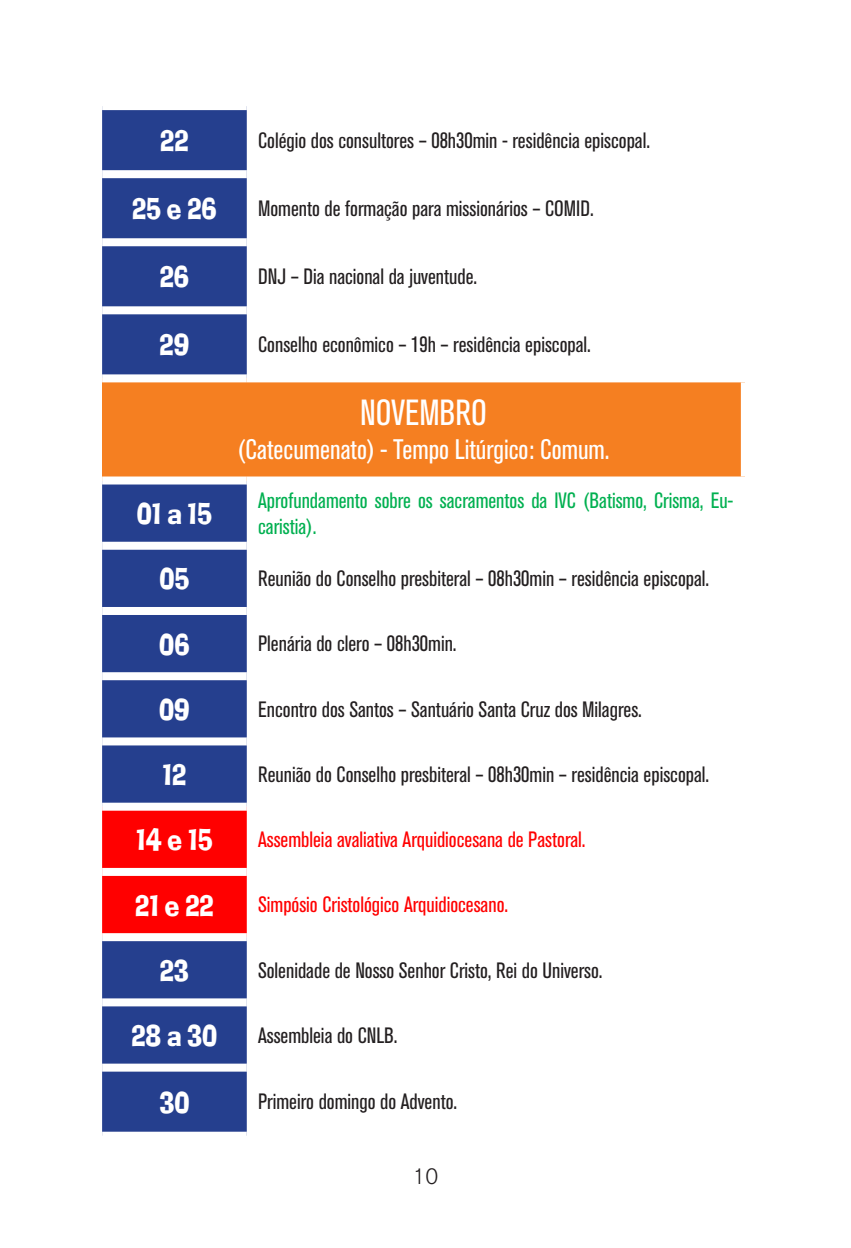
<style>
.page{position:relative;width:851px;height:1248px;background:#fff}
.page>*{position:absolute;margin:0;border:0;box-sizing:border-box;transform-origin:0 0}
.t1{font:condensed 36px "Akzidenz Grotesk BQ";color:#fff}
.t2{font:28px "Ad Lib Th";color:#fff}
.t3{font:condensed 28px "Akzidenz Grotesk BQ";color:#fff}
.t4{font:condensed 22px "Akzidenz Grotesk BQ";color:#231f20}
.t5{font:condensed 22px "Akzidenz Grotesk BQ";color:#f00}
.t6{font:condensed 22px/26.4px "Akzidenz Grotesk BQ";color:#00b050}
.t7{font:300 22px "Akzidenz Grotesk BQ";color:#231f20}
</style>
<div class="page">
<div style="left:102px;top:110px;width:145px;height:1021px;background:#253f8e"></div>
<div style="left:102px;top:378px;width:642px;height:102px;background:#f57f21"></div>
<div style="left:102px;top:810px;width:145px;height:123px;background:#f00"></div>
<div style="left:102px;top:170px;width:145px;height:8px;background:#fff"></div>
<div style="left:102px;top:238px;width:145px;height:8px;background:#fff"></div>
<div style="left:102px;top:306px;width:145px;height:8px;background:#fff"></div>
<div style="left:102px;top:374px;width:145px;height:8px;background:#fff"></div>
<div style="left:247px;top:374px;width:501px;height:8px;background:#fff"></div>
<div style="left:740px;top:382px;width:8px;height:94px;background:#fff"></div>
<div style="left:102px;top:476px;width:145px;height:8px;background:#fff"></div>
<div style="left:247px;top:476px;width:501px;height:8px;background:#fff"></div>
<div style="left:102px;top:541px;width:145px;height:8px;background:#fff"></div>
<div style="left:102px;top:607px;width:145px;height:8px;background:#fff"></div>
<div style="left:102px;top:672px;width:145px;height:8px;background:#fff"></div>
<div style="left:102px;top:737px;width:145px;height:8px;background:#fff"></div>
<div style="left:102px;top:802px;width:145px;height:8px;background:#fff"></div>
<div style="left:102px;top:867px;width:145px;height:8px;background:#fff"></div>
<div style="left:102px;top:933px;width:145px;height:8px;background:#fff"></div>
<div style="left:102px;top:998px;width:145px;height:8px;background:#fff"></div>
<div style="left:102px;top:1063px;width:145px;height:8px;background:#fff"></div>
<p class="t2" style="left:160px;top:129px;width:30px">22</p>
<p class="t4" style="left:258px;top:128px;width:393px">Colégio dos consultores – 08h30min - residência episcopal.</p>
<p class="t2" style="left:132px;top:197px;width:86px">25 e 26</p>
<p class="t4" style="left:258px;top:196px;width:337px">Momento de formação para missionários – COMID.</p>
<p class="t2" style="left:160px;top:265px;width:31px">26</p>
<p class="t4" style="left:258px;top:264px;width:220px">DNJ – Dia nacional da juventude.</p>
<p class="t2" style="left:159px;top:333px;width:31px">29</p>
<p class="t4" style="left:258px;top:332px;width:334px">Conselho econômico – 19h – residência episcopal.</p>
<h1 class="t1" style="left:360px;top:392px;width:128px">NOVEMBRO</h1>
<p class="t3" style="left:237px;top:433px;width:374px">(Catecumenato) - Tempo Litúrgico: Comum.</p>
<p class="t2" style="left:137px;top:502px;width:77px">01 a 15</p>
<p class="t6" style="left:258px;top:487px;width:477px">Aprofundamento sobre os sacramentos da IVC (Batismo, Crisma, Eu&shy;caristia).</p>
<p class="t2" style="left:159px;top:567px;width:31px">05</p>
<p class="t4" style="left:258px;top:566px;width:452px">Reunião do Conselho presbiteral – 08h30min – residência episcopal.</p>
<p class="t2" style="left:159px;top:632px;width:32px">06</p>
<p class="t4" style="left:258px;top:631px;width:200px">Plenária do clero – 08h30min.</p>
<p class="t2" style="left:159px;top:697px;width:32px">09</p>
<p class="t4" style="left:258px;top:696px;width:385px">Encontro dos Santos – Santuário Santa Cruz dos Milagres.</p>
<p class="t2" style="left:162px;top:763px;width:25px">12</p>
<p class="t4" style="left:258px;top:761px;width:452px">Reunião do Conselho presbiteral – 08h30min – residência episcopal.</p>
<p class="t2" style="left:136px;top:828px;width:78px">14 e 15</p>
<p class="t5" style="left:258px;top:827px;width:329px">Assembleia avaliativa Arquidiocesana de Pastoral.</p>
<p class="t2" style="left:135px;top:893px;width:80px">21 e 22</p>
<p class="t5" style="left:258px;top:892px;width:251px">Simpósio Cristológico Arquidiocesano.</p>
<p class="t2" style="left:160px;top:958px;width:31px">23</p>
<p class="t4" style="left:258px;top:957px;width:346px">Solenidade de Nosso Senhor Cristo, Rei do Universo.</p>
<p class="t2" style="left:131px;top:1023px;width:87px">28 a 30</p>
<p class="t4" style="left:258px;top:1022px;width:141px">Assembleia do CNLB.</p>
<p class="t2" style="left:159px;top:1090px;width:32px">30</p>
<p class="t4" style="left:258px;top:1089px;width:200px">Primeiro domingo do Advento.</p>
<p class="t7" style="left:412px;top:1164px;width:27px">10</p>
</div>
